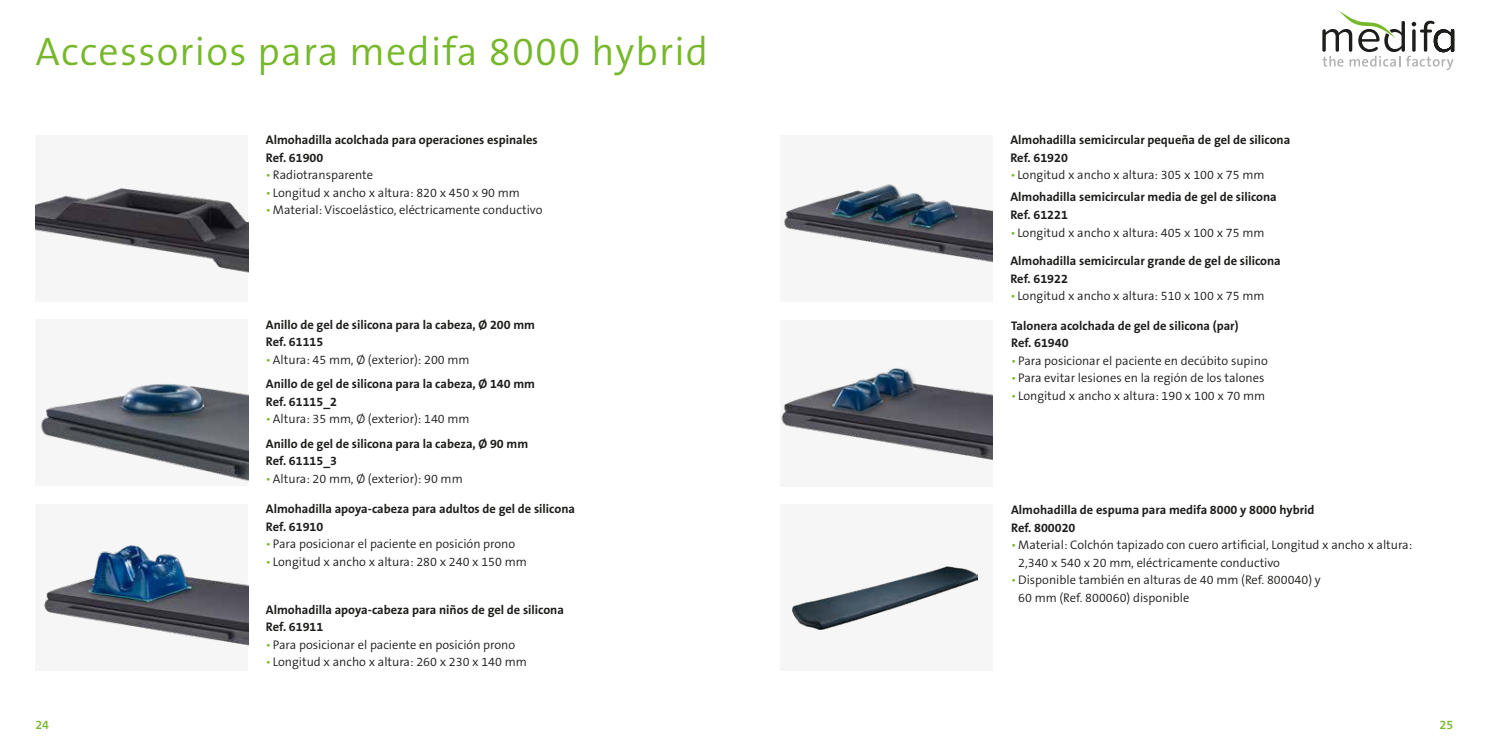
<style>
.page{position:relative;width:1489px;height:745px;background:#fff}
.page>*{position:absolute;margin:0;border:0;box-sizing:border-box;transform-origin:0 0}
.t1{font:300 40px "The Sans B W4";letter-spacing:.03em;color:#76b82a}
.t2{font:300 12.5px/17.5px "The Sans B W4";color:#1d1d1b}
.t3{font:700 12.5px/17.5px "The Sans B W7";color:#1d1d1b}
.t4{font:600 12.5px "The Sans B W6";color:#76b82a}
.s1{color:#76b82a}
</style>
<div class="page">
<img style="left:781px;top:366px;width:211px;height:94px">
<div style="left:35px;top:135px;width:213px;height:166px;background:#f6f6f6"></div>
<img style="left:35px;top:188px;width:213px;height:85px">
<img style="left:41px;top:383px;width:207px;height:98px">
<img style="left:44px;top:545px;width:204px;height:101px">
<img style="left:784px;top:184px;width:208px;height:79px">
<div style="left:780px;top:503px;width:212px;height:167px;background:#f6f6f6"></div>
<img style="left:792px;top:566px;width:185px;height:63px">
<svg style="left:1322px;top:11px;width:131px;height:59px"></svg>
<h1 class="t1" style="left:35px;top:26px;width:674px">Accessorios para medifa 8000 hybrid</h1>
<p class="t3" style="left:266px;top:131px;width:273px">Almohadilla acolchada para operaciones espinales<br>Ref. 61900</p>
<p class="t2" style="left:266px;top:166px;width:109px"><span class="s1">•</span> Radiotransparente</p>
<p class="t2" style="left:266px;top:183px;width:256px"><span class="s1">•</span> Longitud x ancho x altura: 820 x 450 x 90 mm</p>
<p class="t2" style="left:266px;top:201px;width:278px"><span class="s1">•</span>Material: Viscoelástico, eléctricamente conductivo</p>
<p class="t3" style="left:266px;top:315px;width:271px">Anillo de gel de silicona para la cabeza, Ø 200 mm<br>Ref. 61115</p>
<p class="t2" style="left:266px;top:350px;width:205px"><span class="s1">•</span>Altura: 45 mm, Ø (exterior): 200 mm</p>
<p class="t3" style="left:266px;top:375px;width:271px">Anillo de gel de silicona para la cabeza, Ø 140 mm<br>Ref. 61115_2</p>
<p class="t2" style="left:266px;top:410px;width:205px"><span class="s1">•</span>Altura: 35 mm, Ø (exterior): 140 mm</p>
<p class="t3" style="left:266px;top:434px;width:264px">Anillo de gel de silicona para la cabeza, Ø 90 mm<br>Ref. 61115_3</p>
<p class="t2" style="left:266px;top:469px;width:198px"><span class="s1">•</span>Altura: 20 mm, Ø (exterior): 90 mm</p>
<p class="t3" style="left:266px;top:499px;width:310px">Almohadilla apoya-cabeza para adultos de gel de silicona<br>Ref. 61910</p>
<p class="t2" style="left:266px;top:534px;width:251px"><span class="s1">•</span> Para posicionar el paciente en posición prono</p>
<p class="t2" style="left:266px;top:552px;width:262px"><span class="s1">•</span> Longitud x ancho x altura: 280 x 240 x 150 mm</p>
<p class="t3" style="left:266px;top:600px;width:299px">Almohadilla apoya-cabeza para niños de gel de silicona<br>Ref. 61911</p>
<p class="t2" style="left:266px;top:635px;width:251px"><span class="s1">•</span> Para posicionar el paciente en posición prono</p>
<p class="t2" style="left:266px;top:653px;width:262px"><span class="s1">•</span> Longitud x ancho x altura: 260 x 230 x 140 mm</p>
<p class="t3" style="left:1010px;top:131px;width:281px">Almohadilla semicircular pequeña de gel de silicona<br>Ref. 61920</p>
<p class="t2" style="left:1010px;top:166px;width:256px"><span class="s1">•</span> Longitud x ancho x altura: 305 x 100 x 75 mm</p>
<p class="t3" style="left:1010px;top:188px;width:268px">Almohadilla semicircular media de gel de silicona<br>Ref. 61221</p>
<p class="t2" style="left:1010px;top:223px;width:256px"><span class="s1">•</span> Longitud x ancho x altura: 405 x 100 x 75 mm</p>
<p class="t3" style="left:1010px;top:252px;width:272px">Almohadilla semicircular grande de gel de silicona<br>Ref. 61922</p>
<p class="t2" style="left:1010px;top:287px;width:256px"><span class="s1">•</span> Longitud x ancho x altura: 510 x 100 x 75 mm</p>
<p class="t3" style="left:1011px;top:316px;width:229px">Talonera acolchada de gel de silicona (par)<br>Ref. 61940</p>
<p class="t2" style="left:1011px;top:351px;width:258px"><span class="s1">•</span> Para posicionar el paciente en decúbito supino</p>
<p class="t2" style="left:1011px;top:369px;width:255px"><span class="s1">•</span> Para evitar lesiones en la región de los talones</p>
<p class="t2" style="left:1011px;top:386px;width:256px"><span class="s1">•</span> Longitud x ancho x altura: 190 x 100 x 70 mm</p>
<p class="t3" style="left:1011px;top:501px;width:305px">Almohadilla de espuma para medifa 8000 y 8000 hybrid<br>Ref. 800020</p>
<p class="t2" style="left:1018px;top:536px;width:395px;text-indent:-7px"><span class="s1">•</span>Material: Colchón tapizado con cuero artificial, Longitud x ancho x altura:<br>2,340 x 540 x 20 mm, eléctricamente conductivo</p>
<p class="t2" style="left:1018px;top:571px;width:304px;text-indent:-7px"><span class="s1">•</span>Disponible también en alturas de 40 mm (Ref. 800040) y<br>60 mm (Ref. 800060) disponible</p>
<p class="t4" style="left:35px;top:716px;width:15px">24</p>
<p class="t4" style="left:1439px;top:716px;width:15px">25</p>
</div>
